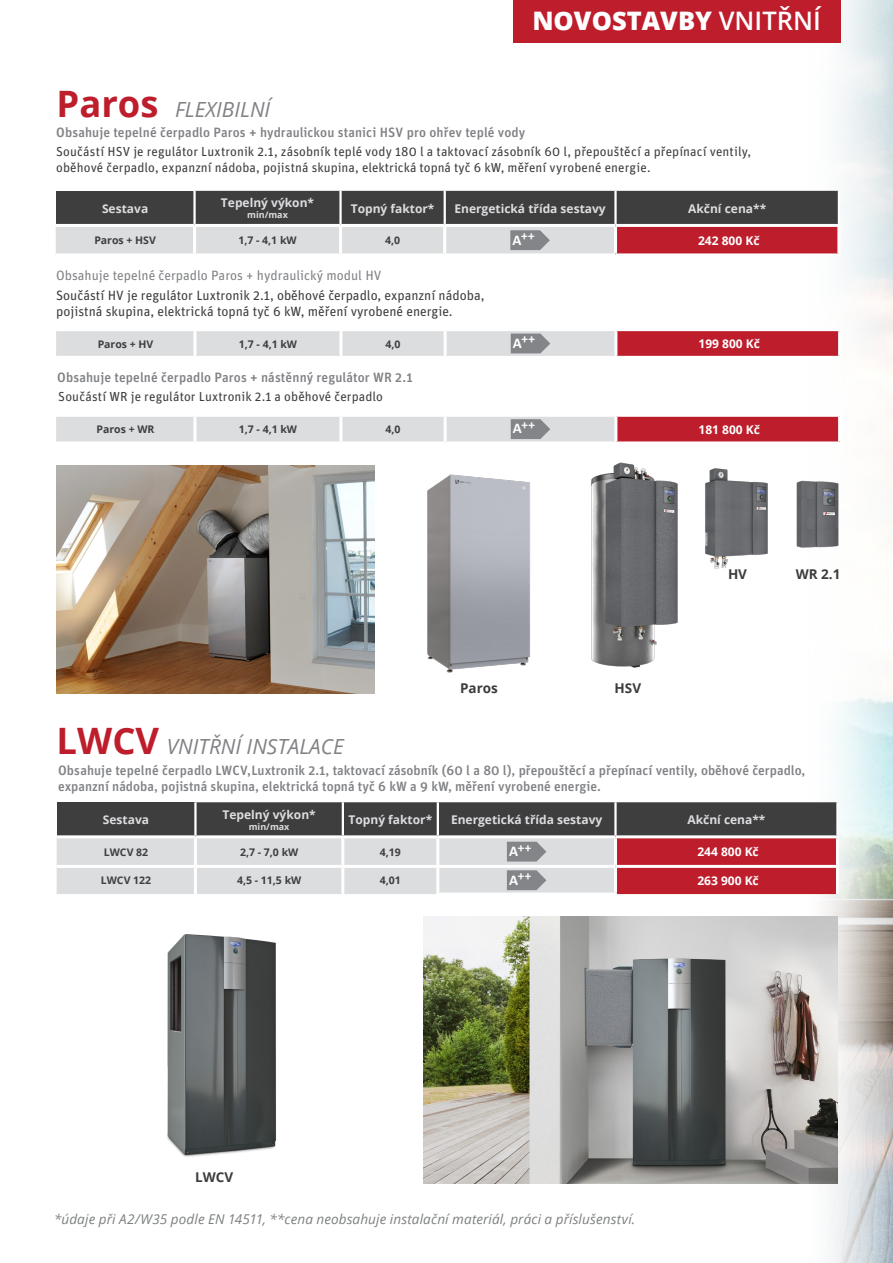
<style>
.page{position:relative;width:893px;height:1263px;background:#fff}
.page>*{position:absolute;margin:0;border:0;box-sizing:border-box;transform-origin:0 0}
.t1{font:700 36.45px "Open Sans";color:#be1d2c}
.t2{font:800 25.5px "Open Sans";color:#fff}
.t3{font:italic 20.85px "Open Sans";color:#808285}
.t4{font:500 13.5px/16.2px "Unit Pro";color:#808285}
.t5{font:13.5px "Unit Pro";color:#3e3e3f}
.t6{font:italic 13.5px "Open Sans";letter-spacing:.01em;color:#7c7f81}
.t7{font:13.5px "Unit Pro";color:#808285}
.t8{font:700 13.5px "Open Sans";color:#3d3c3b}
.t9{font:700 13.2px "Calibri";color:#fff}
.t10{font:13.05px/16.2px "Unit Pro";letter-spacing:.01em;color:#3e3e3f}
.t11{font:700 12px "Open Sans";color:#dcdddf}
.t12{font:700 12px "Open Sans";color:#fff}
.t13{font:700 10.5px "Open Sans";color:#3e3e3f}
.t14{font:700 9px "Open Sans";color:#dcdddf}
.s1{font-weight:600}
.s2{font-size:14.85px}
</style>
<div class="page">
<img style="left:801px;top:0;width:92px;height:1263px">
<hr style="left:615px;top:835px;width:224px;height:3px;background:#fff">
<hr style="left:836px;top:838px;width:3px;height:27px;background:#fff">
<hr style="left:615px;top:865px;width:224px;height:3px;background:#fff">
<hr style="left:836px;top:868px;width:3px;height:26px;background:#fff">
<hr style="left:836px;top:802px;width:3px;height:33px;background:#fff">
<svg style="left:57px;top:802px;width:780px;height:92px;background:#a0868a"></svg>
<div style="left:513px;top:0;width:327px;height:42px;background:#be1d2c"></div>
<img style="left:423px;top:917px;width:414px;height:266px">
<img style="left:167px;top:934px;width:109px;height:223px">
<hr style="left:615px;top:224px;width:225px;height:3px;background:#fff">
<hr style="left:837px;top:227px;width:3px;height:26px;background:#fff">
<hr style="left:615px;top:253px;width:225px;height:3px;background:#fff">
<hr style="left:838px;top:191px;width:2px;height:33px;background:#fff">
<svg style="left:56px;top:191px;width:783px;height:64px;background:#897679"></svg>
<div style="left:616px;top:330px;width:224px;height:27px;background:#be1d2c"></div>
<hr style="left:616px;top:328px;width:225px;height:3px;background:#fff">
<hr style="left:614px;top:331px;width:3px;height:25px;background:#fff">
<hr style="left:838px;top:331px;width:3px;height:25px;background:#fff">
<hr style="left:616px;top:356px;width:225px;height:3px;background:#fff">
<svg style="left:56px;top:331px;width:559px;height:25px;background:#d8d9db"></svg>
<div style="left:616px;top:415px;width:224px;height:28px;background:#be1d2c"></div>
<hr style="left:616px;top:414px;width:225px;height:3px;background:#fff">
<hr style="left:614px;top:417px;width:3px;height:24px;background:#fff">
<hr style="left:838px;top:417px;width:3px;height:24px;background:#fff">
<hr style="left:616px;top:441px;width:225px;height:3px;background:#fff">
<svg style="left:56px;top:417px;width:559px;height:25px;background:#d8d9db"></svg>
<img style="left:591px;top:462px;width:87px;height:206px">
<img style="left:705px;top:468px;width:63px;height:101px">
<img style="left:796px;top:472px;width:54px;height:81px">
<img style="left:57px;top:466px;width:317px;height:227px">
<img style="left:427px;top:474px;width:103px;height:199px">
<p class="t2" style="left:532px;top:2px;width:290px">NOVOSTAVBY <span class="s1">VNITŘNÍ</span></p>
<p class="t1" style="left:57px;top:78px;width:103px">Paros</p>
<p class="t3" style="left:175px;top:95px;width:97px">FLEXIBILNÍ</p>
<p class="t4" style="left:56px;top:123px;width:471px">Obsahuje tepelné čerpadlo Paros + hydraulickou stanici HSV pro ohřev teplé vody</p>
<p class="t10" style="left:56px;top:143px;width:697px">Součástí HSV je regulátor Luxtronik 2.1, zásobník teplé vody 180 l a taktovací zásobník 60 l, přepouštěcí a přepínací ventily, oběhové čerpadlo, expanzní nádoba, pojistná skupina, elektrická topná tyč 6 kW, měření vyrobené energie.</p>
<p class="t11" style="left:102px;top:200px;width:48px">Sestava</p>
<p class="t11" style="left:221px;top:194px;width:95px">Tepelný výkon*</p>
<p class="t14" style="left:247px;top:208px;width:42px">min/max</p>
<p class="t11" style="left:351px;top:200px;width:85px">Topný faktor*</p>
<p class="t11" style="left:454px;top:200px;width:153px">Energetická třída sestavy</p>
<p class="t11" style="left:688px;top:200px;width:80px">Akční cena**</p>
<p class="t13" style="left:94px;top:233px;width:63px">Paros + HSV</p>
<p class="t13" style="left:238px;top:233px;width:60px">1,7 - 4,1 kW</p>
<p class="t13" style="left:385px;top:233px;width:17px">4,0</p>
<p class="t9" style="left:512px;top:227px;width:24px"><span class="s2">A</span>++</p>
<p class="t12" style="left:698px;top:232px;width:63px">242 800 Kč</p>
<p class="t7" style="left:56px;top:266px;width:327px">Obsahuje tepelné čerpadlo Paros + hydraulický modul HV</p>
<p class="t5" style="left:56px;top:286px;width:430px">Součástí HV je regulátor Luxtronik 2.1, oběhové čerpadlo, expanzní nádoba,</p>
<p class="t5" style="left:56px;top:302px;width:398px">pojistná skupina, elektrická topná tyč 6 kW, měření vyrobené energie.</p>
<p class="t13" style="left:98px;top:336px;width:57px">Paros + HV</p>
<p class="t13" style="left:239px;top:336px;width:60px">1,7 - 4,1 kW</p>
<p class="t13" style="left:385px;top:336px;width:17px">4,0</p>
<p class="t9" style="left:513px;top:331px;width:24px"><span class="s2">A</span>++</p>
<p class="t12" style="left:699px;top:335px;width:63px">199 800 Kč</p>
<p class="t4" style="left:57px;top:368px;width:357px">Obsahuje tepelné čerpadlo Paros + nástěnný regulátor WR 2.1</p>
<p class="t10" style="left:58px;top:388px;width:326px">Součástí WR je regulátor Luxtronik 2.1 a oběhové čerpadlo</p>
<p class="t13" style="left:97px;top:422px;width:59px">Paros + WR</p>
<p class="t13" style="left:239px;top:422px;width:60px">1,7 - 4,1 kW</p>
<p class="t13" style="left:385px;top:422px;width:17px">4,0</p>
<p class="t9" style="left:513px;top:416px;width:24px"><span class="s2">A</span>++</p>
<p class="t12" style="left:699px;top:421px;width:63px">181 800 Kč</p>
<p class="t1" style="left:57px;top:715px;width:104px">LWCV</p>
<p class="t3" style="left:167px;top:732px;width:178px">VNITŘNÍ INSTALACE</p>
<p class="t8" style="left:460px;top:678px;width:39px">Paros</p>
<p class="t8" style="left:615px;top:679px;width:28px">HSV</p>
<p class="t8" style="left:728px;top:565px;width:21px">HV</p>
<p class="t8" style="left:796px;top:565px;width:46px">WR 2.1</p>
<p class="t4" style="left:58px;top:761px;width:749px">Obsahuje tepelné čerpadlo LWCV,Luxtronik 2.1, taktovací zásobník (60 l a 80 l), přepouštěcí a přepínací ventily, oběhové čerpadlo, expanzní nádoba, pojistná skupina, elektrická topná tyč 6 kW a 9 kW, měření vyrobené energie.</p>
<p class="t11" style="left:103px;top:811px;width:48px">Sestava</p>
<p class="t11" style="left:223px;top:806px;width:95px">Tepelný výkon*</p>
<p class="t14" style="left:249px;top:820px;width:42px">min/max</p>
<p class="t11" style="left:348px;top:811px;width:85px">Topný faktor*</p>
<p class="t11" style="left:451px;top:811px;width:153px">Energetická třída sestavy</p>
<p class="t11" style="left:687px;top:811px;width:80px">Akční cena**</p>
<p class="t13" style="left:104px;top:844px;width:46px">LWCV 82</p>
<p class="t13" style="left:240px;top:844px;width:60px">2,7 - 7,0 kW</p>
<p class="t13" style="left:380px;top:844px;width:23px">4,19</p>
<p class="t9" style="left:509px;top:839px;width:24px"><span class="s2">A</span>++</p>
<p class="t12" style="left:697px;top:843px;width:63px">244 800 Kč</p>
<p class="t13" style="left:101px;top:873px;width:52px">LWCV 122</p>
<p class="t13" style="left:237px;top:873px;width:66px">4,5 - 11,5 kW</p>
<p class="t13" style="left:380px;top:873px;width:23px">4,01</p>
<p class="t9" style="left:509px;top:867px;width:24px"><span class="s2">A</span>++</p>
<p class="t12" style="left:697px;top:872px;width:63px">263 900 Kč</p>
<p class="t8" style="left:195px;top:1168px;width:40px">LWCV</p>
<p class="t6" style="left:54px;top:1210px;width:583px">*údaje při A2/W35 podle EN 14511, **cena neobsahuje instalační materiál, práci a příslušenství.</p>
</div>
